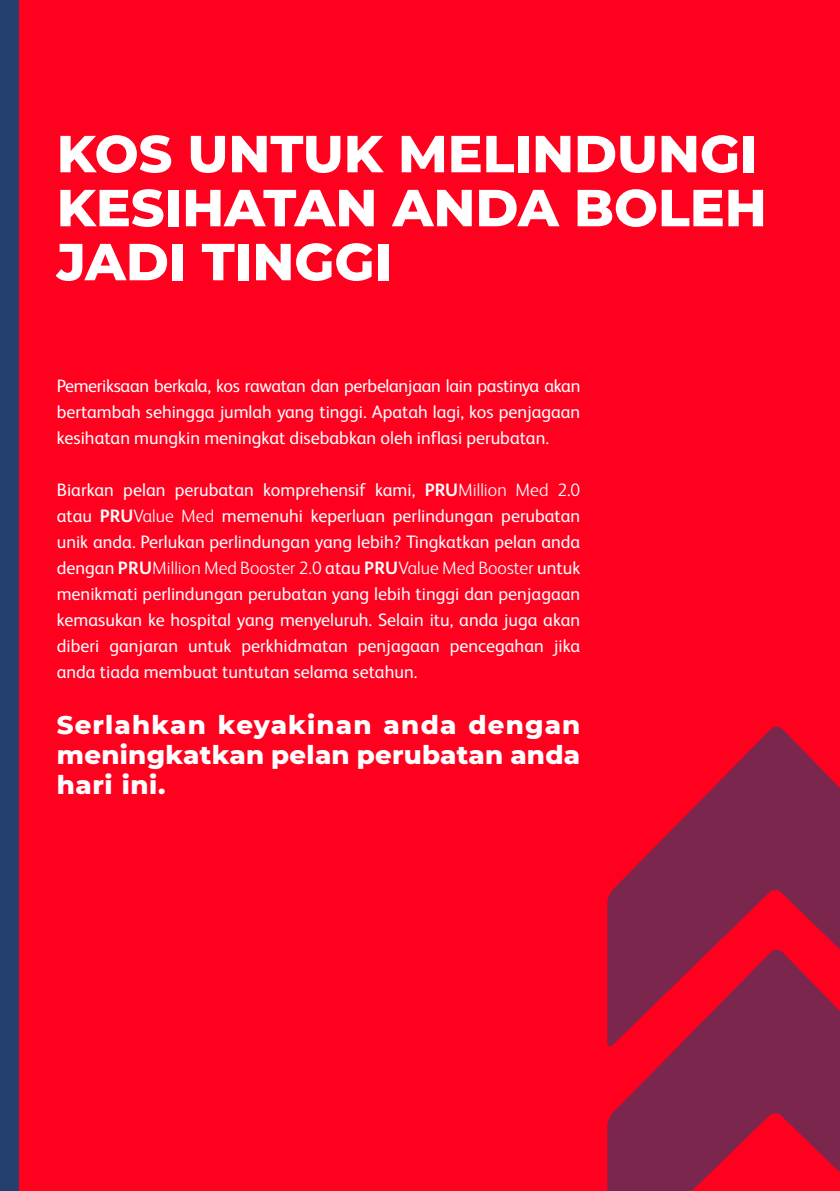
<style>
.page{position:relative;width:840px;height:1191px;background:#fff}
.page>*{position:absolute;margin:0;border:0;box-sizing:border-box;transform-origin:0 0}
.t1{font:800 52px/54px "Montserrat";color:#fff}
.t2{font:800 26px/30px "Montserrat";letter-spacing:.01em;color:#fff;text-align:justify}
.t3{font:18px/26px "FS Albert Pro";color:#fff;text-align:justify}
.s1{font-weight:700}
.s2{font-weight:300}
</style>
<div class="page">
<div style="left:0;top:0;width:839px;height:1191px;background:#ff001f"></div>
<svg style="left:607px;top:726px;width:232px;height:223px;fill:#7b264d"></svg>
<svg style="left:607px;top:949px;width:232px;height:242px;fill:#7b264d"></svg>
<div style="left:0;top:0;width:18px;height:1191px;background:#24406d"></div>
<h1 class="t1" style="left:57px;top:124px;width:711px">KOS UNTUK MELINDUNGI<br>KESIHATAN ANDA BOLEH<br>JADI TINGGI</h1>
<p class="t3" style="left:57px;top:371px;width:525px">Pemeriksaan berkala, kos rawatan dan perbelanjaan lain pastinya akan bertambah sehingga jumlah yang tinggi. Apatah lagi, kos penjagaan kesihatan mungkin meningkat disebabkan oleh inflasi perubatan.</p>
<p class="t3" style="left:57px;top:475px;width:525px">Biarkan pelan perubatan komprehensif kami, <span class="s1">PRU</span><span class="s2">Million Med 2.0 </span>atau <span class="s1">PRU</span><span class="s2">Value Med</span> memenuhi keperluan perlindungan perubatan unik anda. Perlukan perlindungan yang lebih? Tingkatkan pelan anda dengan <span class="s1">PRU</span><span class="s2">Million Med Booster 2.0</span> atau <span class="s1">PRU</span><span class="s2">Value Med Booster</span> untuk menikmati perlindungan perubatan yang lebih tinggi dan penjagaan kemasukan ke hospital yang menyeluruh. Selain itu, anda juga akan diberi ganjaran untuk perkhidmatan penjagaan pencegahan jika anda tiada membuat tuntutan selama setahun.</p>
<h2 class="t2" style="left:57px;top:708px;width:525px">Serlahkan keyakinan anda dengan meningkatkan pelan perubatan anda hari ini.</h2>
</div>
